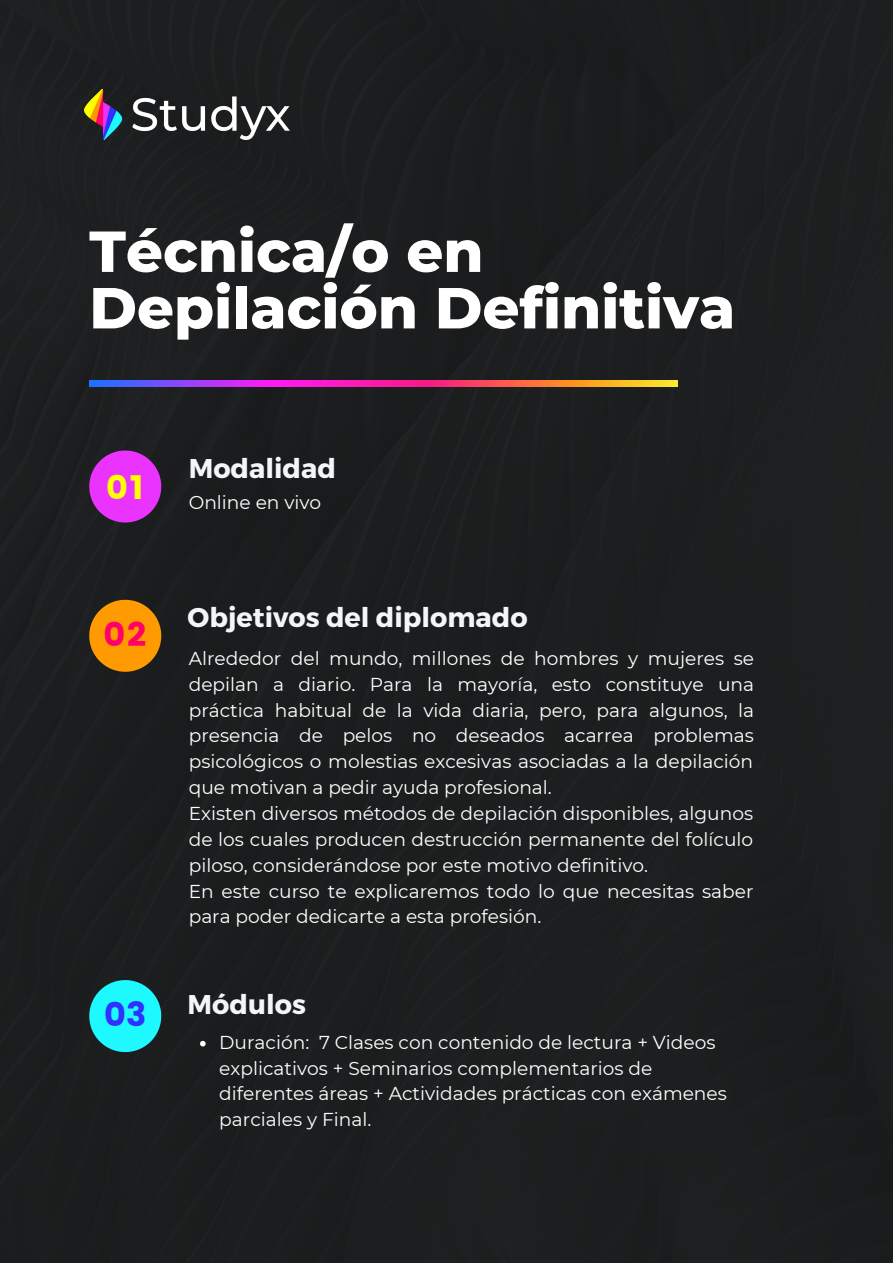
<style>
.page{position:relative;width:893px;height:1264px;background:#fff}
.page>*{position:absolute;margin:0;border:0;box-sizing:border-box;transform-origin:0 0}
.t1{font:800 57.75px/56.4px "Montserrat";color:#fff}
.t2{font:33.45px "Poppins";color:#ff0}
.t3{font:33.45px "Poppins";color:#ff0068}
.t4{font:33.45px "Poppins";color:#3030ff}
.t5{font:700 27.15px "Montserrat";color:#f3f5f9}
.t6{font:18.6px/25.8px "Montserrat";color:#fff}
</style>
<div class="page">
<div style="left:0;top:0;width:892px;height:1262px;background:#1c1e1f"></div>
<svg style="left:89px;top:450px;width:72px;height:72px;background:#bd2ece"></svg>
<svg style="left:89px;top:600px;width:72px;height:71px;background:#d08006"></svg>
<img style="left:84px;top:89px;width:205px;height:51px">
<img style="left:90px;top:381px;width:587px;height:5px">
<svg style="left:89px;top:980px;width:72px;height:72px;background:#1cc9ce"></svg>
<svg style="left:200px;top:1040px;width:6px;height:6px"></svg>
<h1 class="t1" style="left:89px;top:223px;width:647px">Técnica/o en<br>Depilación Definitiva</h1>
<h2 class="t2" style="left:106px;top:468px;width:39px">01</h2>
<h2 class="t3" style="left:104px;top:614px;width:44px">02</h2>
<h2 class="t4" style="left:104px;top:995px;width:44px">03</h2>
<h3 class="t5" style="left:189px;top:450px;width:149px">Modalidad</h3>
<p class="t6" style="left:189px;top:490px;width:134px">Online en vivo</p>
<h3 class="t5" style="left:188px;top:599px;width:341px">Objetivos del diplomado</h3>
<p class="t6" style="left:189px;top:645px;width:567px">Alrededor del mundo, millones de hombres y mujeres se depilan a diario. Para la mayoría, esto constituye una práctica habitual de la vida diaria, pero, para algunos, la presencia de pelos no deseados acarrea problemas psicológicos o molestias excesivas asociadas a la depilación que motivan a pedir ayuda profesional.<br>Existen diversos métodos de depilación disponibles, algunos de los cuales producen destrucción permanente del folículo piloso, considerándose por este motivo definitivo.<br>En este curso te explicaremos todo lo que necesitas saber para poder dedicarte a esta profesión.</p>
<h3 class="t5" style="left:188px;top:986px;width:120px">Módulos</h3>
<p class="t6" style="left:219px;top:1029px;width:509px">Duración: 7 Clases con contenido de lectura + Videos explicativos + Seminarios complementarios de diferentes áreas + Actividades prácticas con exámenes parciales y Final.</p>
</div>
